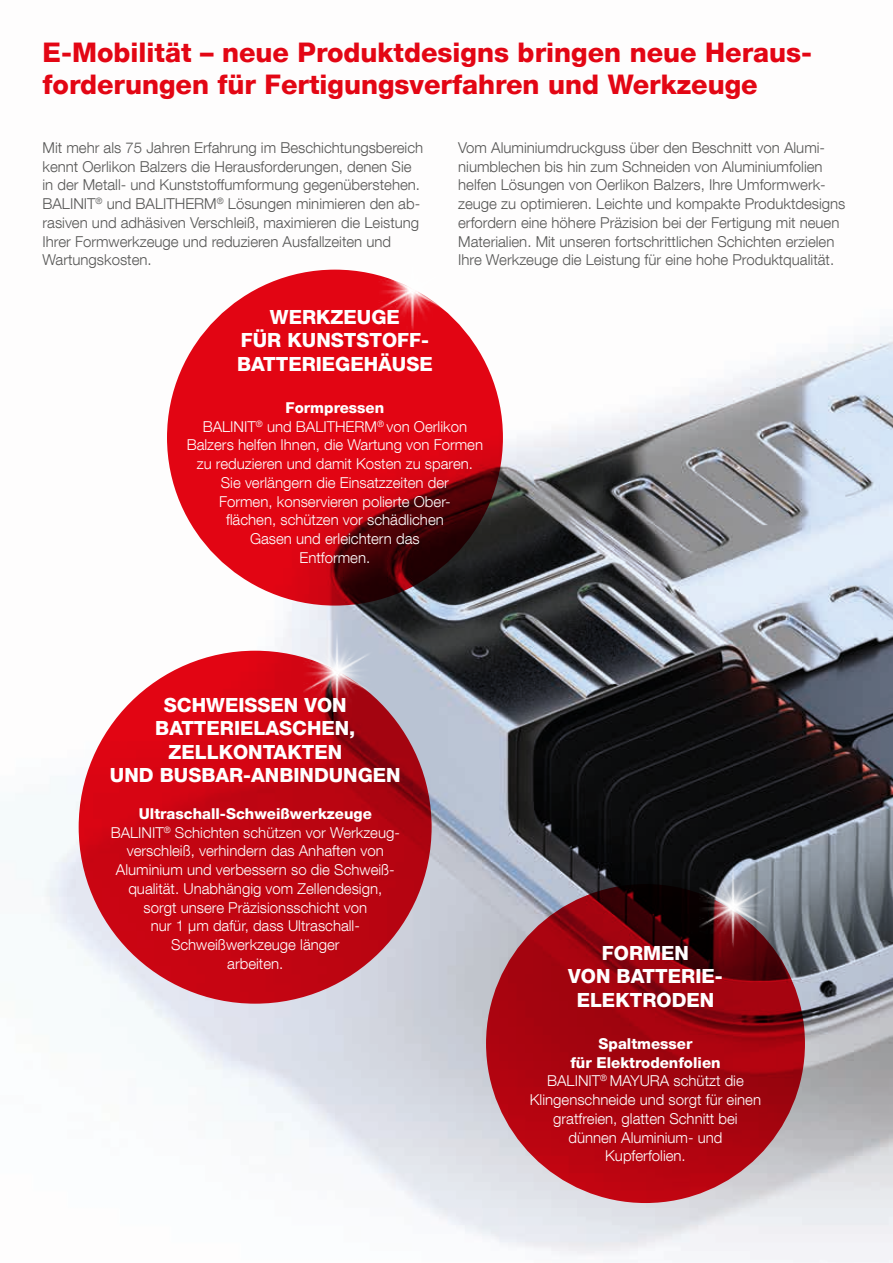
<style>
.page{position:relative;width:893px;height:1263px;background:#fff}
.page>*{position:absolute;margin:0;border:0;box-sizing:border-box;transform-origin:0 0}
.t1{font:800 27px/32.4px "Helvetica Neue LT Com";color:#e30614}
.t2{font:800 19.5px/23.4px "Helvetica Neue LT Com";color:#fff;text-align:center}
.t3{font:300 15px/18.8px "Helvetica Neue LT Com";color:#575756}
.t4{font:300 15px/18.8px "Helvetica Neue LT Com";color:#fff;text-align:center}
.s1{font-weight:800}
</style>
<div class="page">
<img style="left:42px;top:269px;width:851px;height:994px">
<svg style="left:85px;top:657px;width:340px;height:340px;background:#c40411"></svg>
<div style="left:79px;top:651px;width:353px;height:353px;border:12px solid #e30614;border-radius:50%"></div>
<img style="left:286px;top:621px;width:101px;height:102px">
<svg style="left:173px;top:276px;width:324px;height:323px;background:#ca0411"></svg>
<div style="left:167px;top:270px;width:336px;height:336px;border:12px solid #e30614;border-radius:50%"></div>
<img style="left:362px;top:269px;width:101px;height:72px">
<svg style="left:492px;top:890px;width:307px;height:307px;background:#9d030e"></svg>
<div style="left:486px;top:884px;width:319px;height:319px;border:12px solid #e30614;border-radius:50%"></div>
<img style="left:682px;top:856px;width:102px;height:101px">
<h1 class="t1" style="left:43px;top:36px;width:771px">E-Mobilität – neue Produktdesigns bringen neue Heraus&shy;forderungen für Fertigungsverfahren und Werkzeuge</h1>
<p class="t3" style="left:43px;top:138px;width:382px">Mit mehr als 75 Jahren Erfahrung im Beschichtungsbereich kennt Oerlikon Balzers die Herausforderungen, denen Sie in der Metall- und Kunststoffumformung gegenüberstehen.<br>BALINIT<sup>®</sup> und BALITHERM<sup>®</sup> Lösungen minimieren den ab&shy;rasiven und adhäsiven Verschleiß, maximieren die Leistung Ihrer Formwerkzeuge und reduzieren Ausfallzeiten und Wartungskosten.</p>
<p class="t3" style="left:458px;top:138px;width:389px">Vom Aluminiumdruckguss über den Beschnitt von Alumi&shy;niumblechen bis hin zum Schneiden von Aluminiumfolien helfen Lösungen von Oerlikon Balzers, Ihre Umformwerk&shy;zeuge zu optimieren. Leichte und kompakte Produktdesigns erfordern eine höhere Präzision bei der Fertigung mit neuen Materialien. Mit unseren fortschrittlichen Schichten erzielen Ihre Werkzeuge die Leistung für eine hohe Produktqualität.</p>
<h2 class="t2" style="left:237px;top:305px;width:197px">WERKZEUGE<br>FÜR KUNSTSTOFF-<br>BATTERIEGEHÄUSE</h2>
<p class="t4" style="left:187px;top:398px;width:298px"><span class="s1">Formpressen<br></span>BALINIT<sup>®</sup> und BALITHERM<sup>®</sup> von Oerlikon<br>Balzers helfen Ihnen, die Wartung von Formen zu reduzieren und damit Kosten zu sparen.<br>Sie verlängern die Einsatzzeiten der<br>Formen, konservieren polierte Ober-<br>flächen, schützen vor schädlichen<br>Gasen und erleichtern das<br>Entformen.</p>
<h2 class="t2" style="left:110px;top:693px;width:292px">SCHWEISSEN VON<br>BATTERIELASCHEN,<br>ZELLKONTAKTEN<br>UND BUSBAR-ANBINDUNGEN</h2>
<p class="t4" style="left:111px;top:804px;width:291px"><span class="s1">Ultraschall-Schweißwerkzeuge </span>BALINIT<sup>®</sup> Schichten schützen vor Werkzeug&shy;verschleiß, verhindern das Anhaften von Aluminium und verbessern so die Schweiß&shy;qualität. Unabhängig vom Zellendesign, sorgt unsere Präzisionsschicht von<br>nur 1 μm dafür, dass Ultraschall-Schweißwerkzeuge länger<br>arbeiten.</p>
<h2 class="t2" style="left:568px;top:941px;width:156px">FORMEN<br>VON BATTERIE-<br>ELEKTRODEN</h2>
<p class="t4" style="left:530px;top:1034px;width:233px"><span class="s1">Spaltmesser<br>für Elektrodenfolien<br></span>BALINIT<sup>®</sup> MAYURA schützt die<br>Klingenschneide und sorgt für einen gratfreien, glatten Schnitt bei dünnen Aluminium- und<br>Kupferfolien.</p>
</div>
